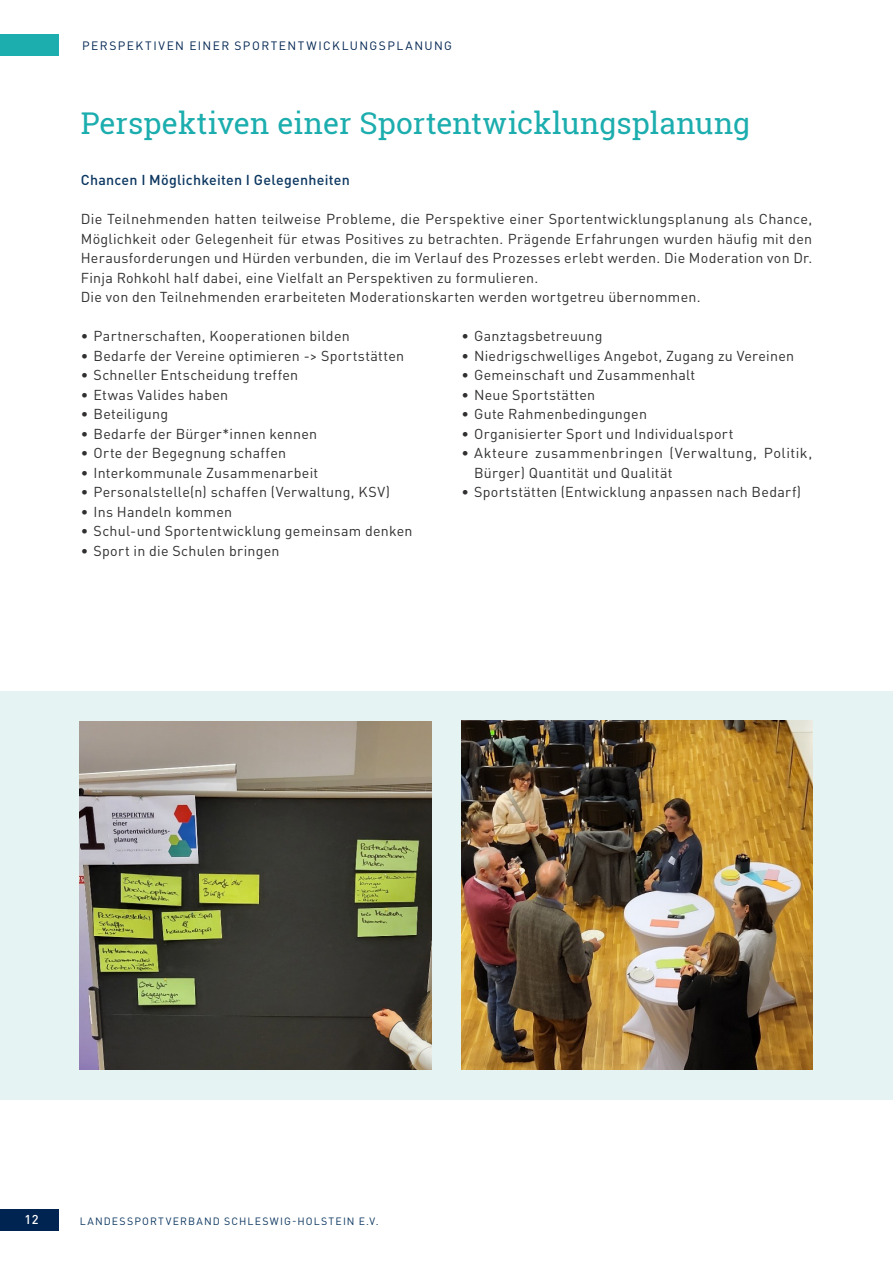
<style>
.page{position:relative;width:893px;height:1263px;background:#fff}
.page>*{position:absolute;margin:0;border:0;box-sizing:border-box;transform-origin:0 0}
.t1{font:30px "Roboto Slab";color:#1cadae}
.Einleitung{font:14.25px/19.5px "DINOT";letter-spacing:.02em;color:#312f30;text-align:justify}
.Einleitung-2{font:500 14.25px "DINOT";letter-spacing:.02em;color:#0c3761}
.t2{font:500 12.75px "DINOT";color:#fff}
.t3{font:12px "DINOT";letter-spacing:.12em;color:#002451}
.t4{font:10.5px "DINOT";letter-spacing:.115em;color:#0c3761}
</style>
<div class="page">
<div style="left:0;top:1209px;width:59px;height:21px;background:#002451"></div>
<div style="left:0;top:34px;width:59px;height:22px;background:#1cadae"></div>
<div style="left:0;top:691px;width:893px;height:408px;background:#e5f3f3"></div>
<img style="left:80px;top:721px;width:352px;height:349px">
<img style="left:461px;top:721px;width:351px;height:348px">
<p class="t3" style="left:82px;top:37px;width:371px">PERSPEKTIVEN EINER SPORTENTWICKLUNGSPLANUNG</p>
<h1 class="t1" style="left:81px;top:102px;width:671px">Perspektiven einer Sportentwicklungsplanung</h1>
<p class="Einleitung-2" style="left:81px;top:171px;width:271px">Chancen I Möglichkeiten I Gelegenheiten</p>
<p class="Einleitung" style="left:81px;top:209px;width:733px">Die Teilnehmenden hatten teilweise Probleme, die Perspektive einer Sportentwicklungsplanung als Chance, Möglichkeit oder Gelegenheit für etwas Positives zu betrachten. Prägende Erfahrungen wurden häufig mit den Herausforderungen und Hürden verbunden, die im Verlauf des Prozesses erlebt werden. Die Moderation von Dr.<br>Finja Rohkohl half dabei, eine Vielfalt an Perspektiven zu formulieren.</p>
<p class="Einleitung" style="left:81px;top:287px;width:621px">Die von den Teilnehmenden erarbeiteten Moderationskarten werden wortgetreu übernommen.</p>
<p class="Einleitung" style="left:81px;top:326px;width:270px">• Partnerschaften, Kooperationen bilden</p>
<p class="Einleitung" style="left:81px;top:345px;width:325px">• Bedarfe der Vereine optimieren -&gt; Sportstätten</p>
<p class="Einleitung" style="left:81px;top:365px;width:219px">• Schneller Entscheidung treffen</p>
<p class="Einleitung" style="left:81px;top:384px;width:149px">• Etwas Valides haben</p>
<p class="Einleitung" style="left:81px;top:404px;width:89px">• Beteiligung</p>
<p class="Einleitung" style="left:81px;top:423px;width:238px">• Bedarfe der Bürger*innen kennen</p>
<p class="Einleitung" style="left:81px;top:443px;width:207px">• Orte der Begegnung schaffen</p>
<p class="Einleitung" style="left:81px;top:462px;width:239px">• Interkommunale Zusammenarbeit</p>
<p class="Einleitung" style="left:81px;top:482px;width:311px">• Personalstelle(n) schaffen (Verwaltung, KSV)</p>
<p class="Einleitung" style="left:81px;top:501px;width:153px">• Ins Handeln kommen</p>
<p class="Einleitung" style="left:81px;top:521px;width:333px">• Schul-und Sportentwicklung gemeinsam denken</p>
<p class="Einleitung" style="left:81px;top:540px;width:200px">• Sport in die Schulen bringen</p>
<p class="Einleitung" style="left:461px;top:326px;width:143px">• Ganztagsbetreuung</p>
<p class="Einleitung" style="left:461px;top:345px;width:334px">• Niedrigschwelliges Angebot, Zugang zu Vereinen</p>
<p class="Einleitung" style="left:461px;top:365px;width:235px">• Gemeinschaft und Zusammenhalt</p>
<p class="Einleitung" style="left:461px;top:384px;width:135px">• Neue Sportstätten</p>
<p class="Einleitung" style="left:461px;top:404px;width:187px">• Gute Rahmenbedingungen</p>
<p class="Einleitung" style="left:461px;top:423px;width:274px">• Organisierter Sport und Individualsport</p>
<p class="Einleitung" style="left:474px;top:443px;width:340px;text-indent:-13px">• Akteure zusammenbringen (Verwaltung, Politik,<br>Bürger) Quantität und Qualität</p>
<p class="Einleitung" style="left:461px;top:482px;width:341px">• Sportstätten (Entwicklung anpassen nach Bedarf)</p>
<p class="t2" style="left:25px;top:1211px;width:15px">12</p>
<p class="t4" style="left:80px;top:1214px;width:300px">LANDESSPORTVERBAND SCHLESWIG-HOLSTEIN E.V.</p>
</div>
